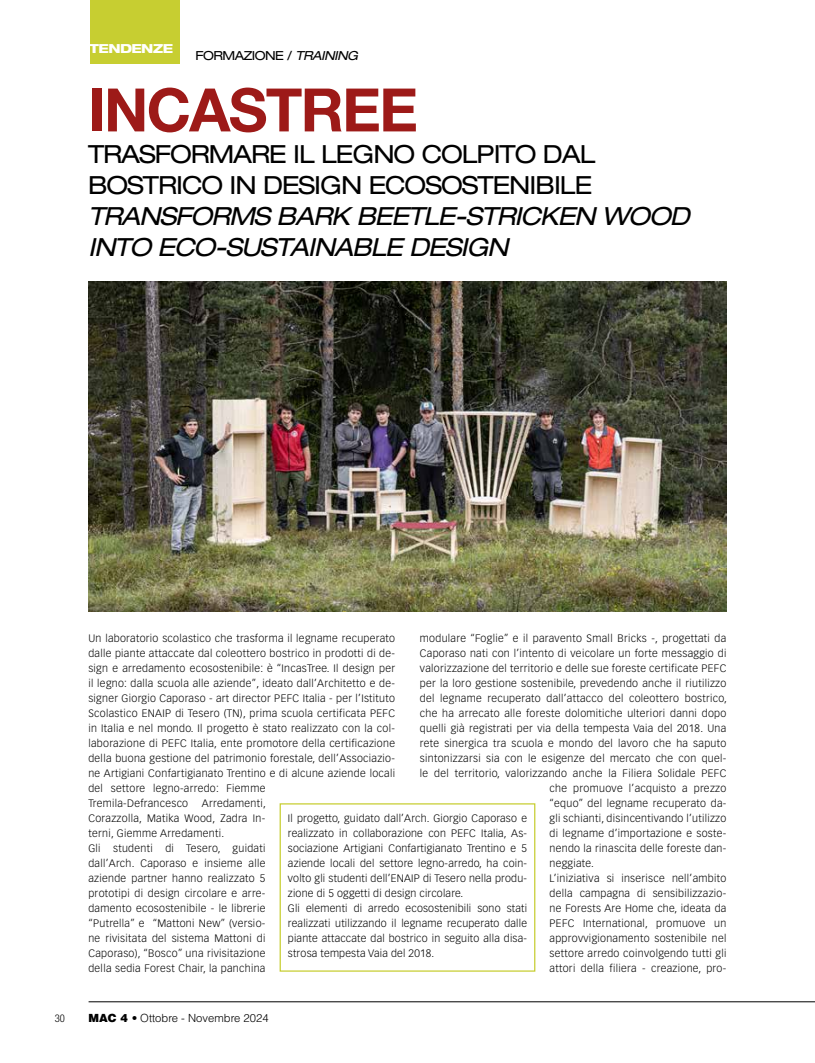
<style>
.page{position:relative;width:815px;height:1063px;background:#fff}
.page>*{position:absolute;margin:0;border:0;box-sizing:border-box;transform-origin:0 0}
.t1{font:700 60px "Helvetica Neue LT Std";letter-spacing:-.03em;color:#9d1a18}
.t2{font:expanded 25px/31.2px "Helvetica Neue LT Std";letter-spacing:-.04em;color:#000}
.t3{font:italic expanded 25px/31.2px "Helvetica Neue LT Std";letter-spacing:-.04em;color:#000}
.t4{font:expanded 12.5px "Helvetica Neue LT Std";letter-spacing:-.04em;color:#000}
.t5{font:800 expanded 12.5px "Helvetica Neue LT Std";letter-spacing:-.04em;color:#fff}
.t6{font:300 11.25px "Helvetica LT Std";color:#000}
.t7{font:300 10.62px/15px "Vectora LT Std";letter-spacing:.03em;color:#000}
.t8{font:300 condensed 10.62px "Helvetica Neue LT Std";color:#000}
.s1{font-style:italic}
.s2{font-weight:900}
.s3{font-family:"Vectora LT Std"}
</style>
<div class="page">
<hr style="left:89px;top:1001px;width:726px;height:1px;background:#000">
<div style="left:90px;top:0;width:89px;height:63px;background:#c7ce31"></div>
<img style="left:89px;top:282px;width:637px;height:330px">
<div style="left:280px;top:803px;width:255px;height:169px;border:1px solid #c7ce31"></div>
<p class="t5" style="left:90px;top:41px;width:85px">TENDENZE</p>
<p class="t4" style="left:195px;top:48px;width:164px">FORMAZIONE / <span class="s1">TRAINING</span></p>
<h1 class="t1" style="left:88px;top:73px;width:332px">INCASTREE</h1>
<h2 class="t2" style="left:88px;top:138px;width:509px">TRASFORMARE IL LEGNO COLPITO DAL<br>BOSTRICO IN DESIGN ECOSOSTENIBILE</h2>
<h2 class="t3" style="left:88px;top:201px;width:603px">TRANSFORMS BARK BEETLE-STRICKEN WOOD<br>INTO ECO-SUSTAINABLE DESIGN</h2>
<p class="t7" style="left:88px;top:631px;width:308px">Un laboratorio scolastico che trasforma il legname recuperato dalle piante attaccate dal coleottero bostrico in prodotti di de&shy;sign e arredamento ecosostenibile: è “IncasTree. Il design per il legno: dalla scuola alle aziende”, ideato dall’Architetto e de&shy;signer Giorgio Caporaso - art director PEFC Italia - per l’Istituto Scolastico ENAIP di Tesero (TN), prima scuola certificata PEFC in Italia e nel mondo. Il progetto è stato realizzato con la col&shy;laborazione di PEFC Italia, ente promotore della certificazione della buona gestione del patrimonio forestale, dell’Associazio&shy;ne Artigiani Confartigianato Trentino e di alcune aziende locali del settore legno-arredo: Fiemme<br>Tremila-Defrancesco</p>
<p class="t7" style="left:420px;top:631px;width:308px">modulare “Foglie” e il paravento Small Bricks -, progettati da</p>
<p class="t7" style="left:420px;top:646px;width:308px">Caporaso nati con l’intento di veicolare un forte messaggio di</p>
<p class="t7" style="left:420px;top:661px;width:308px">valorizzazione del territorio e delle sue foreste certificate PEFC</p>
<p class="t7" style="left:420px;top:676px;width:308px">per la loro gestione sostenibile, prevedendo anche il riutilizzo</p>
<p class="t7" style="left:420px;top:691px;width:308px">del legname recuperato dall’attacco del coleottero bostrico,</p>
<p class="t7" style="left:420px;top:706px;width:308px">che ha arrecato alle foreste dolomitiche ulteriori danni dopo</p>
<p class="t7" style="left:420px;top:721px;width:308px">quelli già registrati per via della tempesta Vaia del 2018. Una</p>
<p class="t7" style="left:420px;top:736px;width:308px">rete sinergica tra scuola e mondo del lavoro che ha saputo</p>
<p class="t7" style="left:420px;top:751px;width:308px">sintonizzarsi sia con le esigenze del mercato che con quel-</p>
<p class="t7" style="left:420px;top:766px;width:308px">le del territorio, valorizzando anche la Filiera Solidale PEFC</p>
<p class="t7" style="left:550px;top:781px;width:178px">che promuove l’acquisto a prezzo</p>
<p class="t7" style="left:550px;top:796px;width:178px">“equo” del legname recuperato da-</p>
<p class="t7" style="left:550px;top:811px;width:178px">gli schianti, disincentivando l’utilizzo</p>
<p class="t7" style="left:550px;top:826px;width:178px">di legname d’importazione e soste-</p>
<p class="t7" style="left:550px;top:841px;width:178px">nendo la rinascita delle foreste dan-</p>
<p class="t7" style="left:550px;top:856px;width:46px">neggiate.</p>
<p class="t7" style="left:550px;top:871px;width:178px">L’iniziativa si inserisce nell’ambito</p>
<p class="t7" style="left:550px;top:886px;width:178px">della campagna di sensibilizzazio-</p>
<p class="t7" style="left:550px;top:901px;width:178px">ne Forests Are Home che, ideata da</p>
<p class="t7" style="left:550px;top:916px;width:178px">PEFC International, promuove un</p>
<p class="t7" style="left:550px;top:931px;width:178px">approvvigionamento sostenibile nel</p>
<p class="t7" style="left:550px;top:946px;width:178px">settore arredo coinvolgendo tutti gli</p>
<p class="t7" style="left:550px;top:961px;width:178px">attori della filiera - creazione, pro-</p>
<p class="t7" style="left:88px;top:796px;width:179px;text-indent:113px">Arredamenti, Corazzolla, Matika Wood, Zadra In&shy;terni, Giemme Arredamenti.<br>Gli studenti di Tesero, guidati dall’Arch. Caporaso e insieme alle aziende partner hanno realizzato 5 prototipi di design circolare e arre&shy;damento ecosostenibile - le librerie “Putrella” e “Mattoni New” (versio&shy;ne rivisitata del sistema Mattoni di Caporaso), “Bosco” una rivisitazione della sedia Forest Chair, la panchina</p>
<p class="t7" style="left:288px;top:811px;width:241px">Il progetto, guidato dall’Arch. Giorgio Caporaso e realizzato in collaborazione con PEFC Italia, As&shy;sociazione Artigiani Confartigianato Trentino e 5 aziende locali del settore legno-arredo, ha coin&shy;volto gli studenti dell’ENAIP di Tesero nella produ&shy;zione di 5 oggetti di design circolare.<br>Gli elementi di arredo ecosostenibili sono stati realizzati utilizzando il legname recuperato dalle piante attaccate dal bostrico in seguito alla disa&shy;strosa tempesta Vaia del 2018.</p>
<p class="t8" style="left:55px;top:1012px;width:11px">30</p>
<p class="t6" style="left:89px;top:1011px;width:182px"><span class="s2">MAC 4</span> <span class="s3">•</span> Ottobre - Novembre 2024</p>
</div>
